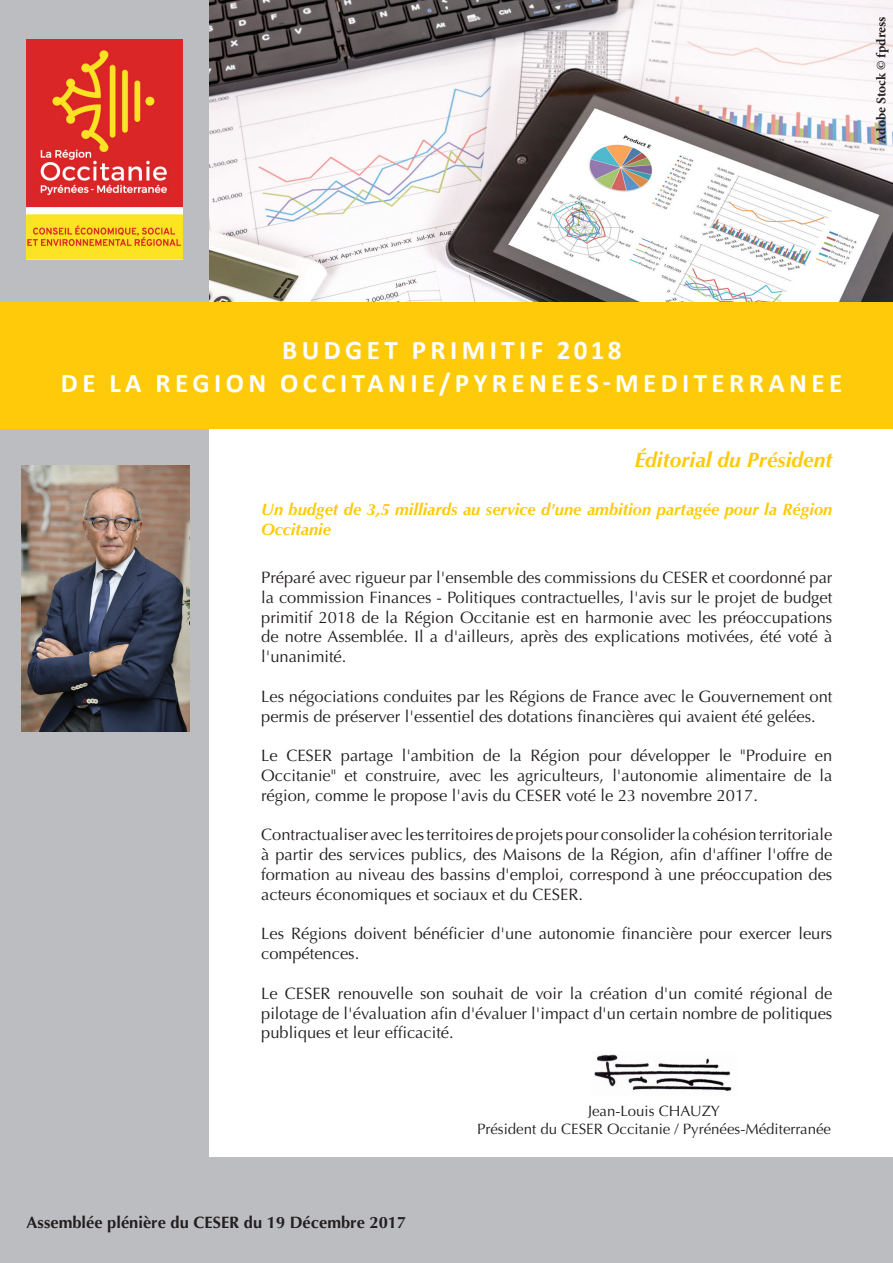
<style>
.page{position:relative;width:893px;height:1263px;background:#fff}
.page>*{position:absolute;margin:0;border:0;box-sizing:border-box;transform-origin:0 0}
.t1{font:700 27px/32.4px "Calibri";letter-spacing:.165em;color:#fff;text-align:center}
.t2{font:italic 700 21px "Optima";color:#feca0a}
.t3{font:16.5px/19.8px "Optima";color:#231f20;text-align:justify}
.t4{font:italic 700 16.5px/19.8px "Optima";color:#feca0a}
.t5{font:700 16.5px "Optima";color:#231f20}
.t6{font:15px/18px "Optima";color:#231f20;text-align:center}
.t7{font:700 13.5px "Minion Pro";color:#231f20}
</style>
<div class="page">
<img style="left:208px;top:0;width:685px;height:302px">
<div style="left:0;top:0;width:208px;height:1263px;background:#bcbdc0"></div>
<div style="left:1px;top:1158px;width:892px;height:105px;background:#bcbdc0"></div>
<img style="left:594px;top:1054px;width:138px;height:37px">
<img style="left:21px;top:466px;width:169px;height:266px">
<div style="left:0;top:302px;width:893px;height:127px;background:#feca0a"></div>
<img style="left:27px;top:39px;width:155px;height:220px">
<p class="t7" style="left:872px;top:144px;width:129px;rotate:-90deg">Adobe Stock © fpdress</p>
<h1 class="t1" style="left:61px;top:334px;width:783px">BUDGET PRIMITIF 2018<br>DE LA REGION OCCITANIE/PYRENEES-MEDITERRANEE</h1>
<p class="t2" style="left:634px;top:447px;width:200px">Éditorial du Président</p>
<p class="t4" style="left:261px;top:500px;width:573px">Un budget de 3,5 milliards au service d'une ambition partagée pour la Région<br>Occitanie</p>
<p class="t3" style="left:261px;top:568px;width:573px">Préparé avec rigueur par l'ensemble des commissions du CESER et coordonné par la commission Finances - Politiques contractuelles, l'avis sur le projet de budget primitif 2018 de la Région Occitanie est en harmonie avec les préoccupations de notre Assemblée. Il a d'ailleurs, après des explications motivées, été voté à l'unanimité.</p>
<p class="t3" style="left:261px;top:686px;width:573px">Les négociations conduites par les Régions de France avec le Gouvernement ont permis de préserver l'essentiel des dotations financières qui avaient été gelées.</p>
<p class="t3" style="left:261px;top:746px;width:573px">Le CESER partage l'ambition de la Région pour développer le "Produire en Occitanie" et construire, avec les agriculteurs, l'autonomie alimentaire de la région, comme le propose l'avis du CESER voté le 23 novembre 2017.</p>
<p class="t3" style="left:261px;top:825px;width:573px">Contractualiser avec les territoires de projets pour consolider la cohésion territoriale à partir des services publics, des Maisons de la Région, afin d'affiner l'offre de formation au niveau des bassins d'emploi, correspond à une préoccupation des acteurs économiques et sociaux et du CESER.</p>
<p class="t3" style="left:261px;top:924px;width:573px">Les Régions doivent bénéficier d'une autonomie financière pour exercer leurs compétences.</p>
<p class="t3" style="left:261px;top:983px;width:573px">Le CESER renouvelle son souhait de voir la création d'un comité régional de pilotage de l'évaluation afin d'évaluer l'impact d'un certain nombre de politiques publiques et leur efficacité.</p>
<p class="t5" style="left:27px;top:1213px;width:381px">Assemblée plénière du CESER du 19 Décembre 2017</p>
<p class="t6" style="left:477px;top:1102px;width:356px">Jean-Louis CHAUZY<br>Président du CESER Occitanie / Pyrénées-Méditerranée</p>
</div>
